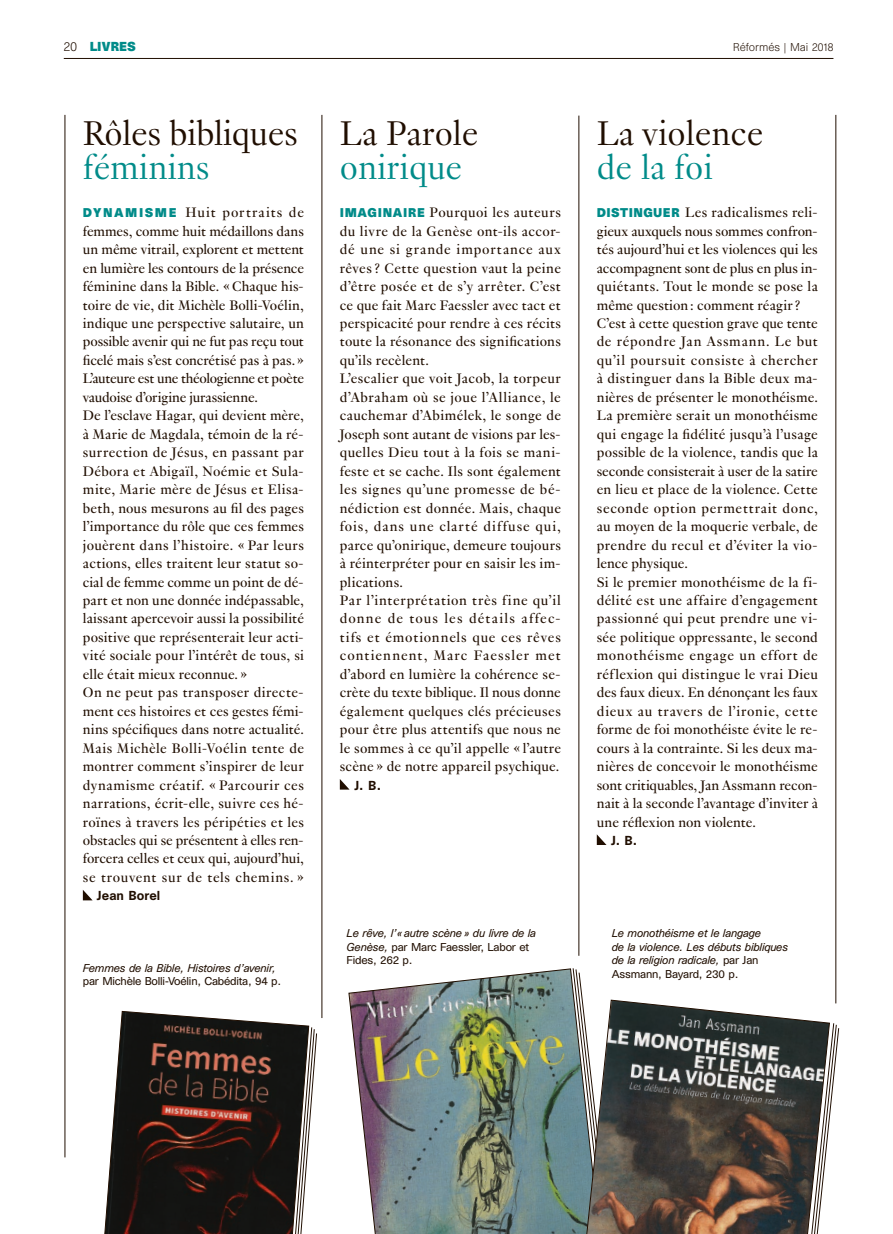
<style>
.page{position:relative;width:893px;height:1234px;background:#fff}
.page>*{position:absolute;margin:0;border:0;box-sizing:border-box;transform-origin:0 0}
.REF_Titres_indd{font:300 37.5px/34.5px "Genath";color:#200e00}
.REF_Titres_indd-2{font:300 37.5px "Genath";color:#008b89}
.REF_Texte_indd{font:15px/18.5px "Genath";letter-spacing:.01em;color:#200e00;text-align:justify}
.REF_Texte_indd-2{font:500 12px "Unica SB";letter-spacing:.01em;color:#200e00}
.t1{font:700 12px "Unica SB";color:#008b89}
.REF_legendes_copyrig{font:italic 10.5px/13.5px "Unica SB";letter-spacing:-.02em;color:#200e00}
.REF_legendes_copyrig-2{font:10.5px/13.5px "Unica SB";letter-spacing:-.02em;color:#200e00}
.t2{font:300 10.5px "Unica SB";color:#200e00}
.s1{font-weight:300;color:#200e00}
.s2{color:#008b89}
.s3{font-family:"Unica SB";font-weight:700;font-size:11.7px;color:#008b89}
.s4{font-style:italic}
.s5{font-style:normal}
</style>
<div class="page">
<hr style="left:579px;top:116px;width:1px;height:839px;background:#200e00">
<hr style="left:322px;top:115px;width:1px;height:902px;background:#200e00">
<hr style="left:65px;top:115px;width:1px;height:1042px;background:#200e00">
<hr style="left:836px;top:115px;width:1px;height:888px;background:#200e00">
<svg style="left:83px;top:890px;width:9px;height:10px"></svg>
<svg style="left:340px;top:779px;width:9px;height:10px"></svg>
<img style="left:348px;top:968px;width:235px;height:265px">
<svg style="left:309px;top:1026px;width:8px;height:110px"></svg>
<svg style="left:104px;top:1010px;width:205px;height:223px;background:#3a312e"></svg>
<svg style="left:830px;top:1023px;width:9px;height:93px"></svg>
<svg style="left:578px;top:999px;width:252px;height:234px;background:#64605b"></svg>
<svg style="left:597px;top:834px;width:9px;height:10px"></svg>
<hr style="left:64px;top:58px;width:769px;height:1px;background:#200e00">
<p class="t1" style="left:64px;top:39px;width:73px"><span class="s1">20</span> LIVRES</p>
<p class="t2" style="left:733px;top:41px;width:102px">Réformés | Mai 2018</p>
<p class="REF_Titres_indd" style="left:83px;top:113px;width:216px">Rôles bibliques <span class="s2">féminins</span></p>
<p class="REF_Texte_indd" style="left:83px;top:202px;width:223px"><span class="s3">DYNAMISME</span> Huit portraits de femmes, comme huit médaillons dans un même vitrail, explorent et mettent en lumière les contours de la présence féminine dans la Bible. « Chaque his&shy;toire de vie, dit Michèle Bolli-Voélin, indique une perspective salutaire, un possible avenir qui ne fut pas reçu tout ficelé mais s’est concrétisé pas à pas. » L’auteure est une théologienne et poète vaudoise d’origine jurassienne.</p>
<p class="REF_Texte_indd" style="left:83px;top:405px;width:223px">De l’esclave Hagar, qui devient mère, à Marie de Magdala, témoin de la ré&shy;surrection de Jésus, en passant par Débora et Abigaïl, Noémie et Sula&shy;mite, Marie mère de Jésus et Elisa&shy;beth, nous mesurons au fil des pages l’importance du rôle que ces femmes jouèrent dans l’histoire. « Par leurs actions, elles traitent leur statut so&shy;cial de femme comme un point de dé&shy;part et non une donnée indépassable, laissant apercevoir aussi la possibilité positive que représenterait leur acti&shy;vité sociale pour l’intérêt de tous, si elle était mieux reconnue. »</p>
<p class="REF_Texte_indd" style="left:83px;top:682px;width:223px">On ne peut pas transposer directe&shy;ment ces histoires et ces gestes fémi&shy;nins spécifiques dans notre actualité.<br>Mais Michèle Bolli-Voélin tente de montrer comment s’inspirer de leur dynamisme créatif. « Parcourir ces narrations, écrit-elle, suivre ces hé&shy;roïnes à travers les péripéties et les obstacles qui se présentent à elles ren&shy;forcera celles et ceux qui, aujourd’hui, se trouvent sur de tels chemins. »</p>
<p class="REF_Texte_indd-2" style="left:97px;top:888px;width:65px">Jean Borel</p>
<p class="REF_legendes_copyrig-2" style="left:83px;top:961px;width:200px"><span class="s4">Femmes de la Bible, Histoires d’avenir, </span>par Michèle Bolli-Voélin, Cabédita, 94 p.</p>
<p class="REF_Titres_indd" style="left:340px;top:113px;width:140px">La Parole</p>
<p class="REF_Titres_indd-2" style="left:340px;top:141px;width:124px">onirique</p>
<p class="REF_Texte_indd" style="left:340px;top:202px;width:223px"><span class="s3">IMAGINAIRE</span> Pourquoi les auteurs du livre de la Genèse ont-ils accor&shy;dé une si grande importance aux rêves ? Cette question vaut la peine d’être posée et de s’y arrêter. C’est ce que fait Marc Faessler avec tact et perspicacité pour rendre à ces récits toute la résonance des significations qu’ils recèlent.</p>
<p class="REF_Texte_indd" style="left:340px;top:368px;width:223px">L’escalier que voit Jacob, la torpeur d’Abraham où se joue l’Alliance, le cauchemar d’Abimélek, le songe de Joseph sont autant de visions par les&shy;quelles Dieu tout à la fois se mani&shy;feste et se cache. Ils sont également les signes qu’une promesse de bé&shy;nédiction est donnée. Mais, chaque fois, dans une clarté diffuse qui, parce qu’onirique, demeure toujours à réinterpréter pour en saisir les im&shy;plications.</p>
<p class="REF_Texte_indd" style="left:340px;top:589px;width:223px">Par l’interprétation très fine qu’il donne de tous les détails affec&shy;tifs et émotionnels que ces rêves contiennent, Marc Faessler met d’abord en lumière la cohérence se&shy;crète du texte biblique. Il nous donne également quelques clés précieuses pour être plus attentifs que nous ne le sommes à ce qu’il appelle « l’autre scène » de notre appareil psychique.</p>
<p class="REF_Texte_indd-2" style="left:354px;top:777px;width:28px">J. B.</p>
<p class="REF_Titres_indd" style="left:597px;top:113px;width:168px">La violence</p>
<p class="REF_Titres_indd-2" style="left:597px;top:141px;width:117px">de la foi</p>
<p class="REF_Texte_indd" style="left:597px;top:202px;width:223px"><span class="s3">DISTINGUER</span> Les radicalismes reli&shy;gieux auxquels nous sommes confron&shy;tés aujourd’hui et les violences qui les accompagnent sont de plus en plus in&shy;quiétants. Tout le monde se pose la même question : comment réagir ?</p>
<p class="REF_Texte_indd" style="left:597px;top:313px;width:223px">C’est à cette question grave que tente de répondre Jan Assmann. Le but qu’il poursuit consiste à chercher à distinguer dans la Bible deux ma&shy;nières de présenter le monothéisme.<br>La première serait un monothéisme qui engage la fidélité jusqu’à l’usage possible de la violence, tandis que la seconde consisterait à user de la satire en lieu et place de la violence. Cette seconde option permettrait donc, au moyen de la moquerie verbale, de prendre du recul et d’éviter la vio&shy;lence physique.</p>
<p class="REF_Texte_indd" style="left:597px;top:571px;width:223px">Si le premier monothéisme de la fi&shy;délité est une affaire d’engagement passionné qui peut prendre une vi&shy;sée politique oppressante, le second monothéisme engage un effort de réflexion qui distingue le vrai Dieu des faux dieux. En dénonçant les faux dieux au travers de l’ironie, cette forme de foi monothéiste évite le re&shy;cours à la contrainte. Si les deux ma&shy;nières de concevoir le monothéisme sont critiquables, Jan Assmann recon&shy;nait à la seconde l’avantage d’inviter à une réflexion non violente.</p>
<p class="REF_Texte_indd-2" style="left:611px;top:832px;width:28px">J. B.</p>
<p class="REF_legendes_copyrig" style="left:347px;top:926px;width:191px">Le rêve, l’«autre scène» du livre de la<br>Genèse, <span class="s5">par Marc Faessler, Labor et<br>Fides, 262 p.</span></p>
<p class="REF_legendes_copyrig" style="left:612px;top:926px;width:151px">Le monothéisme et le langage</p>
<p class="REF_legendes_copyrig" style="left:612px;top:940px;width:178px">de la violence. Les débuts bibliques de la religion radicale, <span class="s5">par Jan</span></p>
<p class="REF_legendes_copyrig-2" style="left:612px;top:967px;width:128px">Assmann, Bayard, 230 p.</p>
</div>
